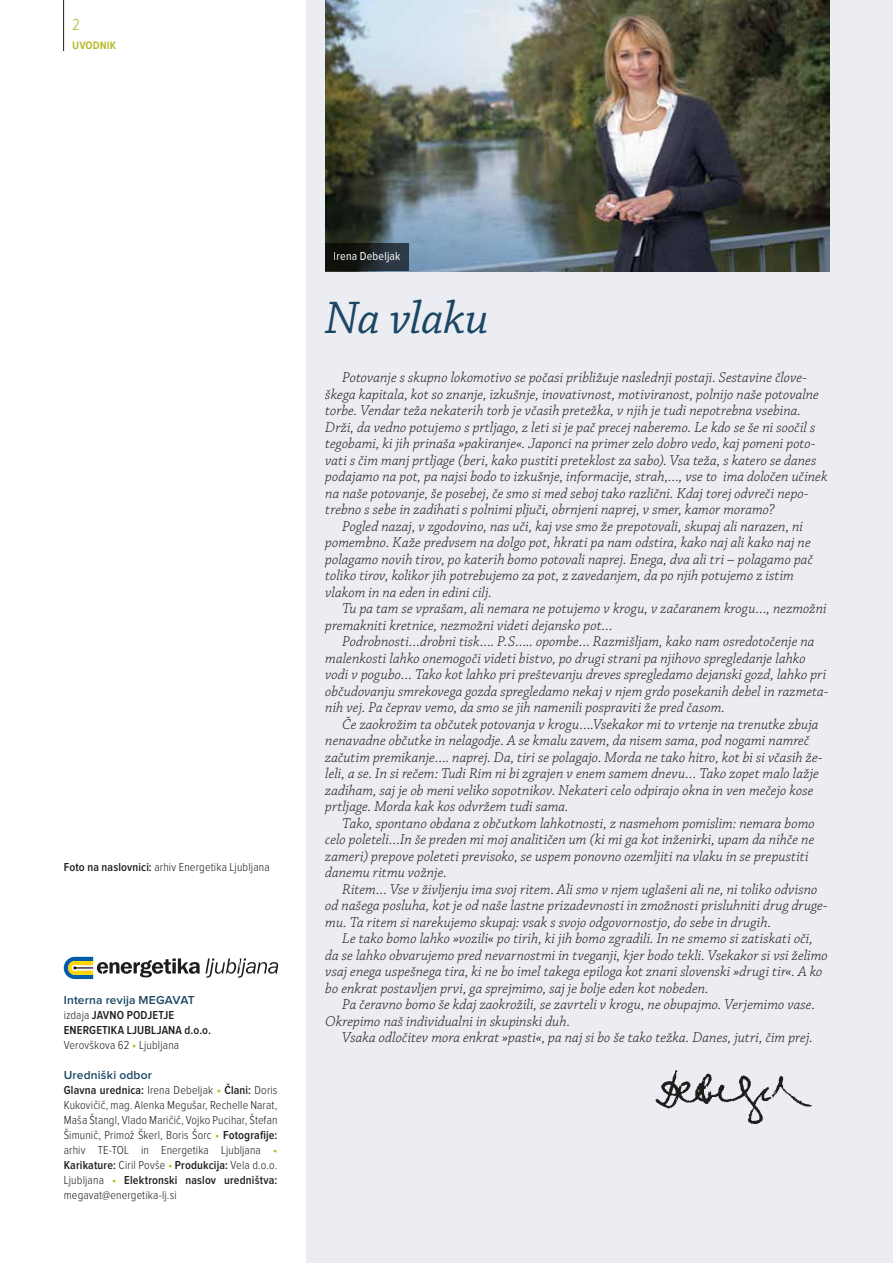
<style>
.page{position:relative;width:893px;height:1263px;background:#fff}
.page>*{position:absolute;margin:0;border:0;box-sizing:border-box;transform-origin:0 0}
.t1{font:italic 48px "Chaparral Pro";letter-spacing:-.01em;color:#1a4764}
.t2{font:300 16.5px "Proxima Nova Cond";color:#b3b925}
.t3{font:italic 300 15px "Chaparral Pro";letter-spacing:.005em;color:#1d1d1b}
.t4{font:600 13.5px "Proxima Nova Cond";color:#b3b925}
.t5{font:300 12px/15px "Proxima Nova Cond";letter-spacing:.01em;color:#1d1d1b;text-align:justify}
.t6{font:600 12px/15px "Proxima Nova Cond";letter-spacing:.015em;color:#1d1d1b}
.t7{font:600 12px "Proxima Nova";letter-spacing:.015em;color:#1a4764}
.t8{font:12px "Proxima Nova Cond";letter-spacing:.015em;color:#fff}
.s1{font-weight:600}
.s2{font-weight:300}
.s3{color:#b3b925}
.s4{font-weight:600;color:#b3b925}
</style>
<div class="page">
<div style="left:306px;top:0;width:587px;height:1263px;background:#ecedf2"></div>
<hr style="left:63px;top:0;width:1px;height:51px;background:#1d1d1b">
<img style="left:655px;top:1070px;width:157px;height:54px">
<svg style="left:64px;top:957px;width:214px;height:22px"></svg>
<img style="left:325px;top:0;width:504px;height:271px">
<svg style="left:325px;top:244px;width:84px;height:27px;background:#1b2224"></svg>
<p class="t2" style="left:72px;top:17px;width:9px">2</p>
<p class="t4" style="left:72px;top:38px;width:46px">uvodnik</p>
<p class="t5" style="left:64px;top:860px;width:207px"><span class="s1">Foto na naslovnici:</span> arhiv Energetika Ljubljana</p>
<p class="t7" style="left:64px;top:995px;width:132px">Interna revija MEGAVAT</p>
<p class="t6" style="left:64px;top:1008px;width:149px"><span class="s2">izdaja</span> JAVNO PODJETJE<br>ENERGETIKA LJUBLJANA d.o.o.<br><span class="s2">Verovškova 62</span> <span class="s3">•</span> <span class="s2">Ljubljana</span></p>
<p class="t7" style="left:64px;top:1070px;width:90px">Uredniški odbor</p>
<p class="t5" style="left:64px;top:1083px;width:215px"><span class="s1">Glavna urednica:</span> Irena Debeljak <span class="s4">•</span> <span class="s1">Člani:</span> Doris Kukovičič, mag. Alenka Megušar, Rechelle Narat, Maša Štangl, Vlado Maričič, Vojko Pucihar, Štefan Šimunič, Primož Škerl, Boris Šorc <span class="s4">•</span> <span class="s1">Fotografije: </span>arhiv TE-TOL in Energetika Ljubljana <span class="s4">• </span><span class="s1">Karikature:</span> Ciril Povše <span class="s4">•</span> <span class="s1">Produkcija:</span> Vela d.o.o.<br>Ljubljana <span class="s4">•</span> <span class="s1">Elektronski naslov uredništva: </span>megavat@energetika-lj.si</p>
<p class="t8" style="left:334px;top:251px;width:68px">Irena Debeljak</p>
<h1 class="t1" style="left:325px;top:292px;width:165px">Na vlaku</h1>
<p class="t3" style="left:342px;top:369px;width:466px">Potovanje s skupno lokomotivo se počasi približuje naslednji postaji. Sestavine člove-</p>
<p class="t3" style="left:325px;top:386px;width:495px">škega kapitala, kot so znanje, izkušnje, inovativnost, motiviranost, polnijo naše potovalne</p>
<p class="t3" style="left:325px;top:402px;width:477px">torbe. Vendar teža nekaterih torb je včasih pretežka, v njih je tudi nepotrebna vsebina.</p>
<p class="t3" style="left:325px;top:419px;width:492px">Drži, da vedno potujemo s prtljago, z leti si je pač precej naberemo. Le kdo se še ni soočil s</p>
<p class="t3" style="left:325px;top:435px;width:492px">tegobami, ki jih prinaša »pakiranje«. Japonci na primer zelo dobro vedo, kaj pomeni poto-</p>
<p class="t3" style="left:325px;top:452px;width:492px">vati s čim manj prtljage (beri, kako pustiti preteklost za sabo). Vsa teža, s katero se danes</p>
<p class="t3" style="left:325px;top:468px;width:504px">podajamo na pot, pa najsi bodo to izkušnje, informacije, strah,…, vse to ima določen učinek</p>
<p class="t3" style="left:325px;top:485px;width:485px">na naše potovanje, še posebej, če smo si med seboj tako različni. Kdaj torej odvreči nepo-</p>
<p class="t3" style="left:325px;top:501px;width:451px">trebno s sebe in zadihati s polnimi pljuči, obrnjeni naprej, v smer, kamor moramo?</p>
<p class="t3" style="left:342px;top:518px;width:462px">Pogled nazaj, v zgodovino, nas uči, kaj vse smo že prepotovali, skupaj ali narazen, ni</p>
<p class="t3" style="left:325px;top:534px;width:487px">pomembno. Kaže predvsem na dolgo pot, hkrati pa nam odstira, kako naj ali kako naj ne</p>
<p class="t3" style="left:325px;top:551px;width:489px">polagamo novih tirov, po katerih bomo potovali naprej. Enega, dva ali tri – polagamo pač</p>
<p class="t3" style="left:325px;top:567px;width:470px">toliko tirov, kolikor jih potrebujemo za pot, z zavedanjem, da po njih potujemo z istim</p>
<p class="t3" style="left:325px;top:584px;width:168px">vlakom in na eden in edini cilj.</p>
<p class="t3" style="left:342px;top:600px;width:486px">Tu pa tam se vprašam, ali nemara ne potujemo v krogu, v začaranem krogu…, nezmožni</p>
<p class="t3" style="left:325px;top:617px;width:289px">premakniti kretnice, nezmožni videti dejansko pot…</p>
<p class="t3" style="left:342px;top:633px;width:474px">Podrobnosti…drobni tisk…. P.S….. opombe… Razmišljam, kako nam osredotočenje na</p>
<p class="t3" style="left:325px;top:650px;width:482px">malenkosti lahko onemogoči videti bistvo, po drugi strani pa njihovo spregledanje lahko</p>
<p class="t3" style="left:325px;top:666px;width:502px">vodi v pogubo… Tako kot lahko pri preštevanju dreves spregledamo dejanski gozd, lahko pri</p>
<p class="t3" style="left:325px;top:683px;width:504px">občudovanju smrekovega gozda spregledamo nekaj v njem grdo posekanih debel in razmeta-</p>
<p class="t3" style="left:325px;top:699px;width:401px">nih vej. Pa čeprav vemo, da smo se jih namenili pospraviti že pred časom.</p>
<p class="t3" style="left:342px;top:716px;width:478px">Če zaokrožim ta občutek potovanja v krogu….Vsekakor mi to vrtenje na trenutke zbuja</p>
<p class="t3" style="left:325px;top:732px;width:485px">nenavadne občutke in nelagodje. A se kmalu zavem, da nisem sama, pod nogami namreč</p>
<p class="t3" style="left:325px;top:749px;width:498px">začutim premikanje…. naprej. Da, tiri se polagajo. Morda ne tako hitro, kot bi si včasih že-</p>
<p class="t3" style="left:325px;top:765px;width:495px">leli, a se. In si rečem: Tudi Rim ni bi zgrajen v enem samem dnevu… Tako zopet malo lažje</p>
<p class="t3" style="left:325px;top:782px;width:490px">zadiham, saj je ob meni veliko sopotnikov. Nekateri celo odpirajo okna in ven mečejo kose</p>
<p class="t3" style="left:325px;top:798px;width:245px">prtljage. Morda kak kos odvržem tudi sama.</p>
<p class="t3" style="left:342px;top:815px;width:474px">Tako, spontano obdana z občutkom lahkotnosti, z nasmehom pomislim: nemara bomo</p>
<p class="t3" style="left:325px;top:831px;width:491px">celo poleteli…In še preden mi moj analitičen um (ki mi ga kot inženirki, upam da nihče ne</p>
<p class="t3" style="left:325px;top:848px;width:485px">zameri) prepove poleteti previsoko, se uspem ponovno ozemljiti na vlaku in se prepustiti</p>
<p class="t3" style="left:325px;top:864px;width:123px">danemu ritmu vožnje.</p>
<p class="t3" style="left:342px;top:881px;width:477px">Ritem… Vse v življenju ima svoj ritem. Ali smo v njem uglašeni ali ne, ni toliko odvisno</p>
<p class="t3" style="left:325px;top:897px;width:504px">od našega posluha, kot je od naše lastne prizadevnosti in zmožnosti prisluhniti drug druge-</p>
<p class="t3" style="left:325px;top:914px;width:447px">mu. Ta ritem si narekujemo skupaj: vsak s svojo odgovornostjo, do sebe in drugih.</p>
<p class="t3" style="left:342px;top:930px;width:472px">Le tako bomo lahko »vozili« po tirih, ki jih bomo zgradili. In ne smemo si zatiskati oči,</p>
<p class="t3" style="left:325px;top:947px;width:504px">da se lahko obvarujemo pred nevarnostmi in tveganji, kjer bodo tekli. Vsekakor si vsi želimo</p>
<p class="t3" style="left:325px;top:963px;width:499px">vsaj enega uspešnega tira, ki ne bo imel takega epiloga kot znani slovenski »drugi tir«. A ko</p>
<p class="t3" style="left:325px;top:980px;width:385px">bo enkrat postavljen prvi, ga sprejmimo, saj je bolje eden kot nobeden.</p>
<p class="t3" style="left:342px;top:996px;width:474px">Pa čeravno bomo še kdaj zaokrožili, se zavrteli v krogu, ne obupajmo. Verjemimo vase.</p>
<p class="t3" style="left:325px;top:1013px;width:246px">Okrepimo naš individualni in skupinski duh.</p>
<p class="t3" style="left:342px;top:1029px;width:472px">Vsaka odločitev mora enkrat »pasti«, pa naj si bo še tako težka. Danes, jutri, čim prej.</p>
</div>
